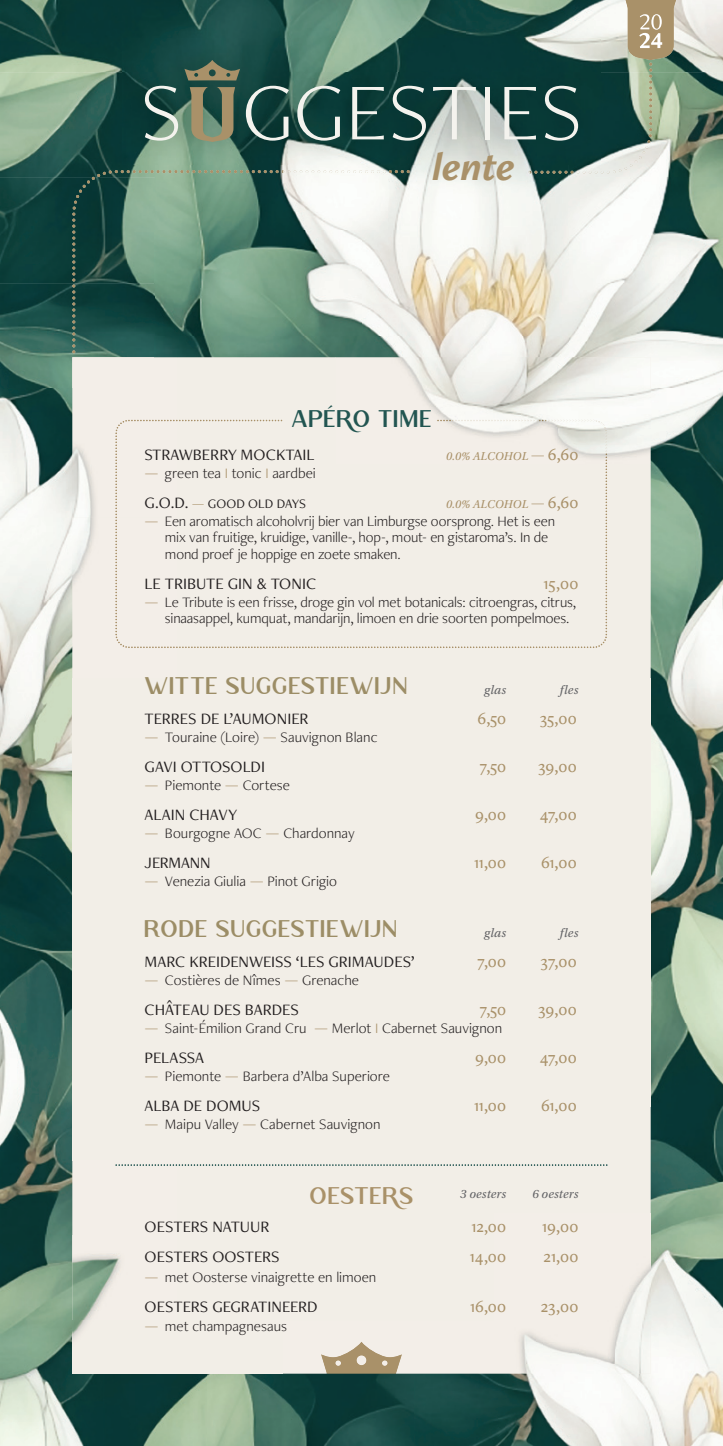
<style>
.page{position:relative;width:723px;height:1446px;background:#fff}
.page>*{position:absolute;margin:0;border:0;box-sizing:border-box;transform-origin:0 0}
.t1{font:300 83.85px "Freight Neo Pro";letter-spacing:.005em;color:#f4f3ee}
.t2{font:italic 700 40.5px "Freight Neo Pro";letter-spacing:-.01em;color:#a99169}
.t3{font:24px "Rodano";letter-spacing:.05em;color:#9c8d66}
.t4{font:24px "Rodano";letter-spacing:.05em;color:#225551}
.t5{font:24px "Rodano";letter-spacing:.04em;color:#a99169}
.t6{font:16.5px "Freight Neo Pro";letter-spacing:-.005em;color:#231f20}
.t7{font:500 16.5px "Freight Neo Pro";letter-spacing:.005em;color:#a99169}
.t8{font:300 15px/16.5px "Freight Neo Pro";letter-spacing:-.005em;color:#231f20}
.t9{font:13.5px "Freight Neo Pro";color:#231f20}
.t10{font:italic 12.75px "Utopia Std";letter-spacing:.02em;color:#636366}
.t11{font:italic 12px "Utopia Std";letter-spacing:.01em;color:#a99169}
.s1{font-family:"Freight Neo Pro";font-weight:300;font-style:normal;font-size:15px}
.s2{font-family:"Freight Neo Pro";font-weight:500;font-style:normal;font-size:16.5px}
.s3{color:#a99169}
.s4{font-size:16.5px}
.s5{font-weight:300;color:#a99169}
</style>
<div class="page">
<img style="left:465px;top:0;width:258px;height:72px">
<img style="left:207px;top:0;width:258px;height:39px">
<img style="left:0;top:0;width:207px;height:72px">
<svg style="left:528px;top:0;width:152px;height:72px"></svg>
<img style="left:625px;top:0;width:51px;height:60px">
<img style="left:640px;top:14px;width:22px;height:16px">
<img style="left:639px;top:33px;width:23px;height:15px">
<img style="left:568px;top:72px;width:155px;height:317px">
<img style="left:0;top:72px;width:155px;height:317px">
<img style="left:155px;top:165px;width:413px;height:192px">
<img style="left:651px;top:389px;width:72px;height:845px">
<img style="left:0;top:389px;width:72px;height:845px">
<img style="left:620px;top:1234px;width:103px;height:212px">
<img style="left:0;top:1234px;width:103px;height:212px">
<img style="left:103px;top:1373px;width:517px;height:73px">
<div style="left:72px;top:357px;width:579px;height:1016px;background:#f2eee7"></div>
<img style="left:321px;top:1341px;width:81px;height:32px">
<svg style="left:121px;top:170px;width:289px;height:3px"></svg>
<img style="left:72px;top:170px;width:46px;height:46px">
<svg style="left:72px;top:219px;width:3px;height:134px"></svg>
<img style="left:649px;top:75px;width:3px;height:50px">
<img style="left:528px;top:128px;width:124px;height:46px">
<div style="left:115px;top:420px;width:492px;height:228px;background:#f2eee7"></div>
<img style="left:115px;top:420px;width:15px;height:14px">
<img style="left:593px;top:634px;width:14px;height:14px">
<img style="left:115px;top:634px;width:15px;height:14px">
<img style="left:115px;top:1164px;width:492px;height:2px">
<img style="left:122px;top:39px;width:479px;height:126px">
<svg style="left:190px;top:87px;width:45px;height:55px;background:#757d62"></svg>
<svg style="left:184px;top:60px;width:56px;height:20px"></svg>
<h1 class="t1" style="left:141px;top:55px;width:443px">S GGESTIES</h1>
<h2 class="t2" style="left:433px;top:140px;width:84px">lente</h2>
<h3 class="t4" style="left:291px;top:404px;width:142px">APÉRO TIME</h3>
<p class="t6" style="left:145px;top:443px;width:171px">STRAWBERRY MOCKTAIL</p>
<p class="t11" style="left:446px;top:449px;width:134px">0.0% ALCOHOL <span class="s1">—</span> <span class="s2">6,60</span></p>
<p class="t8" style="left:145px;top:464px;width:173px"><span class="s3">—</span> green tea <span class="s3">I</span> tonic <span class="s3">I</span> aardbei</p>
<p class="t9" style="left:145px;top:494px;width:163px"><span class="s4">G.O.D.</span> <span class="s5">—</span> GOOD OLD DAYS</p>
<p class="t11" style="left:446px;top:497px;width:134px">0.0% ALCOHOL <span class="s1">—</span> <span class="s2">6,60</span></p>
<p class="t8" style="left:165px;top:512px;width:391px;text-indent:-20px"><span class="s3">—</span> Een aromatisch alcoholvrij bier van Limburgse oorsprong. Het is een mix van fruitige, kruidige, vanille-, hop-, mout- en gistaroma’s. In de mond proef je hoppige en zoete smaken.</p>
<p class="t6" style="left:145px;top:572px;width:173px">LE TRIBUTE GIN &amp; TONIC</p>
<p class="t7" style="left:544px;top:572px;width:36px">15,00</p>
<p class="t8" style="left:165px;top:593px;width:413px;text-indent:-20px"><span class="s3">—</span> Le Tribute is een frisse, droge gin vol met botanicals: citroengras, citrus, sinaasappel, kumquat, mandarijn, limoen en drie soorten pompelmoes.</p>
<h3 class="t3" style="left:145px;top:671px;width:264px">WITTE SUGGESTIEWIJN</h3>
<p class="t10" style="left:484px;top:683px;width:23px">glas</p>
<p class="t10" style="left:560px;top:683px;width:20px">fles</p>
<p class="t6" style="left:145px;top:707px;width:165px">TERRES DE L’AUMONIER</p>
<p class="t7" style="left:478px;top:707px;width:30px">6,50</p>
<p class="t7" style="left:540px;top:707px;width:39px">35,00</p>
<p class="t8" style="left:145px;top:728px;width:234px"><span class="s3">—</span> Touraine (Loire) <span class="s3">—</span> Sauvignon Blanc</p>
<p class="t6" style="left:145px;top:755px;width:122px">GAVI OTTOSOLDI</p>
<p class="t7" style="left:480px;top:755px;width:28px">7,50</p>
<p class="t7" style="left:538px;top:755px;width:40px">39,00</p>
<p class="t8" style="left:145px;top:776px;width:147px"><span class="s3">—</span> Piemonte <span class="s3">—</span> Cortese</p>
<p class="t6" style="left:145px;top:803px;width:94px">ALAIN CHAVY</p>
<p class="t7" style="left:475px;top:803px;width:33px">9,00</p>
<p class="t7" style="left:540px;top:803px;width:39px">47,00</p>
<p class="t8" style="left:145px;top:824px;width:211px"><span class="s3">—</span> Bourgogne AOC <span class="s3">—</span> Chardonnay</p>
<p class="t6" style="left:145px;top:851px;width:67px">JERMANN</p>
<p class="t7" style="left:474px;top:851px;width:34px">11,00</p>
<p class="t7" style="left:541px;top:851px;width:37px">61,00</p>
<p class="t8" style="left:145px;top:872px;width:194px"><span class="s3">—</span> Venezia Giulia <span class="s3">—</span> Pinot Grigio</p>
<h3 class="t3" style="left:145px;top:914px;width:253px">RODE SUGGESTIEWIJN</h3>
<p class="t10" style="left:484px;top:926px;width:23px">glas</p>
<p class="t10" style="left:560px;top:926px;width:20px">fles</p>
<p class="t6" style="left:145px;top:950px;width:272px">MARC KREIDENWEISS ‘LES GRIMAUDES’</p>
<p class="t7" style="left:477px;top:950px;width:30px">7,00</p>
<p class="t7" style="left:540px;top:950px;width:38px">37,00</p>
<p class="t8" style="left:145px;top:971px;width:216px"><span class="s3">—</span> Costières de Nîmes <span class="s3">—</span> Grenache</p>
<p class="t6" style="left:145px;top:998px;width:156px">CHÂTEAU DES BARDES</p>
<p class="t7" style="left:480px;top:998px;width:28px">7,50</p>
<p class="t7" style="left:538px;top:998px;width:40px">39,00</p>
<p class="t8" style="left:145px;top:1019px;width:359px"><span class="s3">—</span> Saint-Émilion Grand Cru <span class="s3">—</span> Merlot <span class="s3">I</span> Cabernet Sauvignon</p>
<p class="t6" style="left:145px;top:1046px;width:61px">PELASSA</p>
<p class="t7" style="left:475px;top:1046px;width:33px">9,00</p>
<p class="t7" style="left:540px;top:1046px;width:39px">47,00</p>
<p class="t8" style="left:145px;top:1067px;width:247px"><span class="s3">—</span> Piemonte <span class="s3">—</span> Barbera d’Alba Superiore</p>
<p class="t6" style="left:145px;top:1094px;width:117px">ALBA DE DOMUS</p>
<p class="t7" style="left:474px;top:1094px;width:34px">11,00</p>
<p class="t7" style="left:541px;top:1094px;width:37px">61,00</p>
<p class="t8" style="left:145px;top:1115px;width:237px"><span class="s3">—</span> Maipu Valley <span class="s3">—</span> Cabernet Sauvignon</p>
<h3 class="t5" style="left:310px;top:1181px;width:105px">OESTERS</h3>
<p class="t10" style="left:460px;top:1186px;width:47px">3 oesters</p>
<p class="t10" style="left:532px;top:1186px;width:47px">6 oesters</p>
<p class="t6" style="left:145px;top:1215px;width:126px">OESTERS NATUUR</p>
<p class="t7" style="left:471px;top:1215px;width:36px">12,00</p>
<p class="t7" style="left:542px;top:1215px;width:38px">19,00</p>
<p class="t6" style="left:145px;top:1245px;width:137px">OESTERS OOSTERS</p>
<p class="t7" style="left:470px;top:1245px;width:38px">14,00</p>
<p class="t7" style="left:543px;top:1245px;width:36px">21,00</p>
<p class="t8" style="left:145px;top:1268px;width:233px"><span class="s3">—</span> met Oosterse vinaigrette en limoen</p>
<p class="t6" style="left:145px;top:1295px;width:175px">OESTERS GEGRATINEERD</p>
<p class="t7" style="left:470px;top:1295px;width:38px">16,00</p>
<p class="t7" style="left:541px;top:1295px;width:39px">23,00</p>
<p class="t8" style="left:145px;top:1317px;width:144px"><span class="s3">—</span> met champagnesaus</p>
</div>
